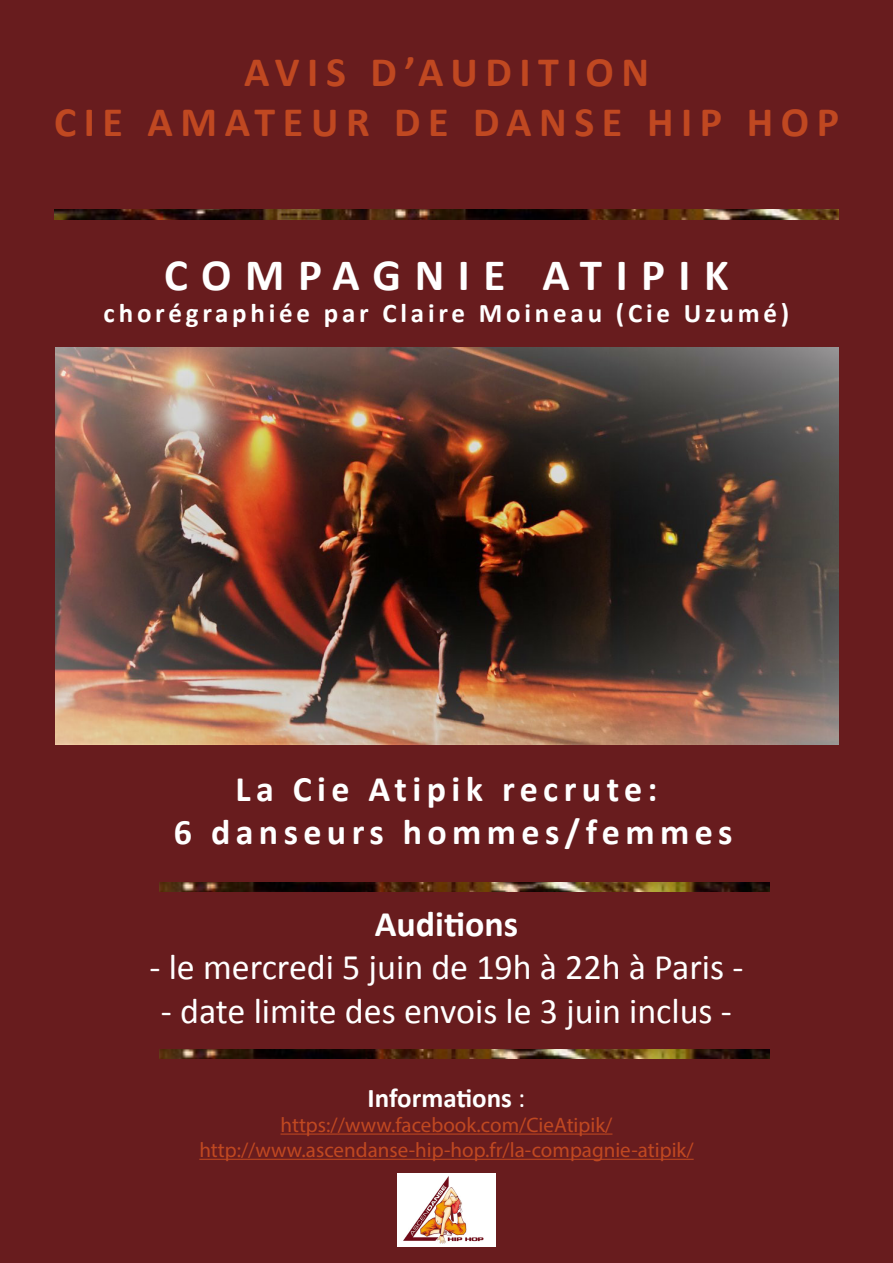
<style>
.page{position:relative;width:893px;height:1263px;background:#681c1e}
.page>*{position:absolute;margin:0;border:0;box-sizing:border-box;transform-origin:0 0}
.t1{font:700 45px "Calibri";letter-spacing:.3em;color:#fff}
.t2{font:700 42px "Calibri";letter-spacing:.18em;color:#c04821}
.t3{font:36px "Calibri";color:#fff}
.t4{font:700 36px "Calibri";letter-spacing:.15em;color:#fff}
.t5{font:700 36px "Calibri";color:#fff}
.t6{font:700 27px "Calibri";letter-spacing:.14em;color:#fff}
.t7{font:700 27px "Calibri";color:#fff}
.t8{font:21px "Myriad Pro";color:#c04821}
.s1{font-weight:400}
</style>
<div class="page">
<img style="left:55px;top:348px;width:784px;height:397px">
<img style="left:54px;top:209px;width:785px;height:10px">
<img style="left:159px;top:882px;width:611px;height:10px">
<img style="left:159px;top:1049px;width:611px;height:10px">
<hr style="left:280px;top:1133px;width:332px;height:1px;background:#c04821">
<hr style="left:199px;top:1159px;width:495px;height:1px;background:#c04821">
<img style="left:398px;top:1174px;width:97px;height:72px">
<p class="t2" style="left:244px;top:45px;width:406px">AVIS D’AUDITION</p>
<p class="t2" style="left:54px;top:95px;width:787px">CIE AMATEUR DE DANSE HIP HOP</p>
<p class="t1" style="left:164px;top:246px;width:566px">COMPAGNIE ATIPIK</p>
<p class="t6" style="left:104px;top:296px;width:687px">chorégraphiée par Claire Moineau (Cie Uzumé)</p>
<p class="t4" style="left:235px;top:766px;width:424px">La Cie Atipik recrute:</p>
<p class="t4" style="left:174px;top:809px;width:560px">6 danseurs hommes/femmes</p>
<p class="t5" style="left:375px;top:901px;width:145px">Auditions</p>
<p class="t3" style="left:150px;top:944px;width:595px">- le mercredi 5 juin de 19h à 22h à Paris -</p>
<p class="t3" style="left:161px;top:988px;width:572px">- date limite des envois le 3 juin inclus -</p>
<p class="t7" style="left:368px;top:1080px;width:159px">Informations <span class="s1">:</span></p>
<p class="t8" style="left:280px;top:1112px;width:333px">https://www.facebook.com/CieAtipik/</p>
<p class="t8" style="left:199px;top:1137px;width:496px">http://www.ascendanse-hip-hop.fr/la-compagnie-atipik/</p>
</div>
